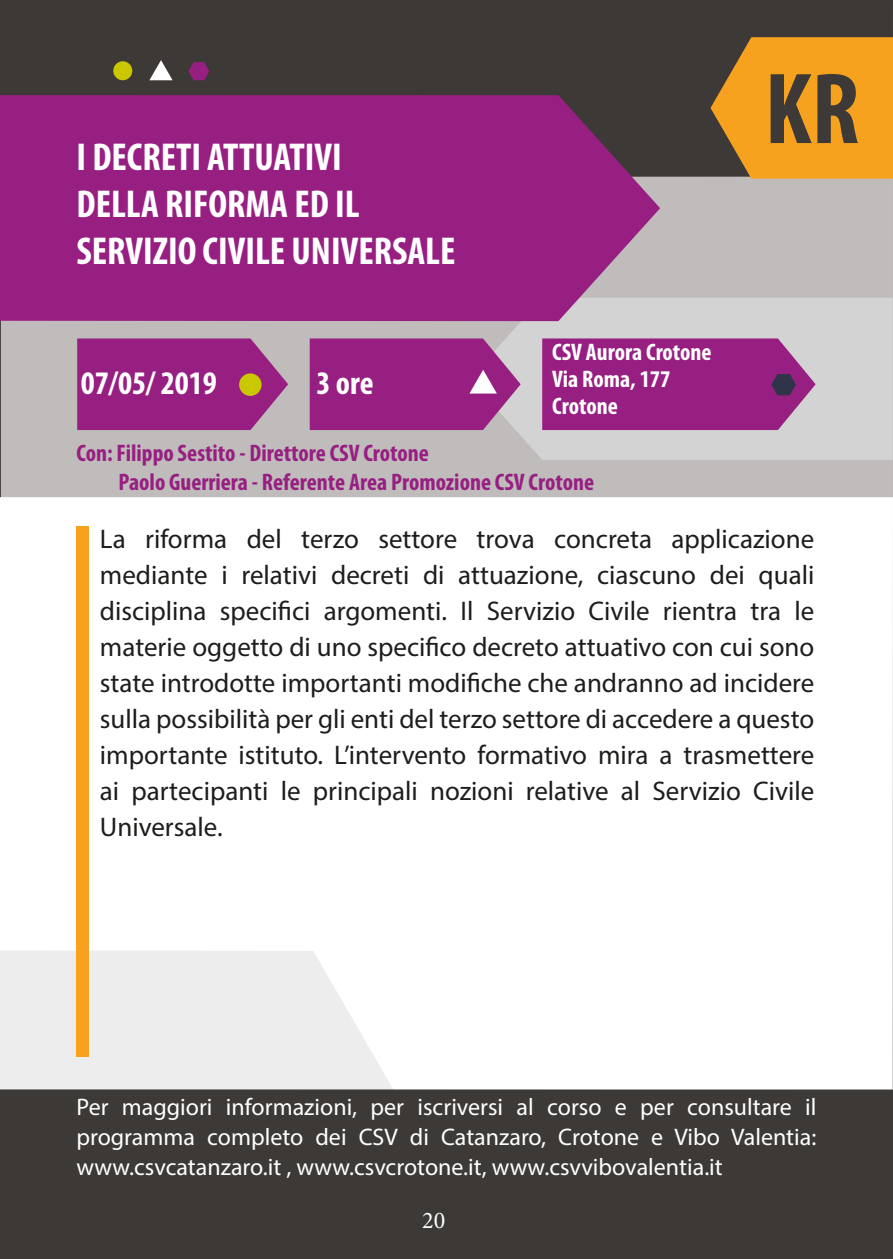
<style>
.page{position:relative;width:893px;height:1259px;background:#3d3936}
.page>*{position:absolute;margin:0;border:0;box-sizing:border-box;transform-origin:0 0}
.t1{font:700 condensed 102px "Myriad Pro";color:#3d3936}
.t2{font:700 condensed 39px "Myriad Pro";color:#fff}
.t3{font:700 condensed 33px "Myriad Pro";color:#fff}
.Paragrafo_base{font:27px/36px "Myriad Pro";color:#1d1d1b;text-align:justify}
.t4{font:24px/30px "Myriad Pro";color:#fff;text-align:justify}
.t5{font:700 condensed 24px "Myriad Pro";color:#981f82}
.Paragrafo_base-2{font:700 condensed 24px "Myriad Pro";color:#fff}
.t6{font:24px "Minion Pro";color:#fff}
.t7{font:18px "Minion Pro";color:#fff}
</style>
<div class="page">
<div style="left:1px;top:177px;width:892px;height:1065px;background:#bfbcbb"></div>
<svg style="left:469px;top:298px;width:424px;height:162px;background:#d2d1d1"></svg>
<div style="left:0;top:497px;width:893px;height:762px;background:#fff"></div>
<svg style="left:0;top:950px;width:393px;height:139px;background:#eee"></svg>
<div style="left:0;top:1089px;width:893px;height:170px;background:#3d3936"></div>
<svg style="left:0;top:95px;width:660px;height:226px;background:#962681"></svg>
<svg style="left:77px;top:338px;width:211px;height:92px;background:#9b2e87"></svg>
<svg style="left:710px;top:37px;width:183px;height:142px;background:#df9521"></svg>
<div style="left:77px;top:526px;width:12px;height:530px;background:#f6a21e"></div>
<div style="left:239px;top:373px;width:23px;height:23px;background:#c9c800;border-radius:50%"></div>
<svg style="left:310px;top:338px;width:211px;height:92px;background:#9e338b"></svg>
<svg style="left:542px;top:338px;width:274px;height:92px;background:#9a2c87"></svg>
<div style="left:113px;top:61px;width:19px;height:19px;background:#c9c800;border-radius:50%"></div>
<svg style="left:149px;top:60px;width:24px;height:20px"></svg>
<svg style="left:188px;top:62px;width:21px;height:18px"></svg>
<p class="t2" style="left:77px;top:133px;width:267px">I DECRETI ATTUATIVI</p>
<p class="t2" style="left:77px;top:180px;width:285px">DELLA RIFORMA ED IL</p>
<p class="t2" style="left:77px;top:227px;width:380px">SERVIZIO CIVILE UNIVERSALE</p>
<p class="t3" style="left:81px;top:363px;width:138px">07/05/ 2019</p>
<p class="t3" style="left:317px;top:362px;width:58px">3 ore</p>
<p class="Paragrafo_base-2" style="left:552px;top:337px;width:161px">CSV Aurora Crotone</p>
<p class="Paragrafo_base-2" style="left:552px;top:364px;width:120px">Via Roma, 177</p>
<p class="Paragrafo_base-2" style="left:552px;top:391px;width:67px">Crotone</p>
<p class="t5" style="left:77px;top:438px;width:354px">Con: Filippo Sestito - Direttore CSV Crotone</p>
<p class="t5" style="left:119px;top:466px;width:477px">Paolo Guerriera - Referente Area Promozione CSV Crotone</p>
<h1 class="t1" style="left:765px;top:45px;width:96px">KR</h1>
<p class="Paragrafo_base" style="left:100px;top:520px;width:716px">La riforma del terzo settore trova concreta applicazione mediante i relativi decreti di attuazione, ciascuno dei quali disciplina specifici argomenti. Il Servizio Civile rientra tra le materie oggetto di uno specifico decreto attuativo con cui sono state introdotte importanti modifiche che andranno ad incidere sulla possibilità per gli enti del terzo settore di accedere a questo importante istituto. L’intervento formativo mira a trasmettere ai partecipanti le principali nozioni relative al Servizio Civile Universale.</p>
<p class="t4" style="left:77px;top:1092px;width:741px">Per maggiori informazioni, per iscriversi al corso e per consultare il programma completo dei CSV di Catanzaro, Crotone e Vibo Valentia: www.csvcatanzaro.it , www.csvcrotone.it, www.csvvibovalentia.it</p>
<p class="t7" style="left:425px;top:1160px;width:19px">20</p>
<p class="t6" style="left:422px;top:1204px;width:25px">20</p>
</div>
